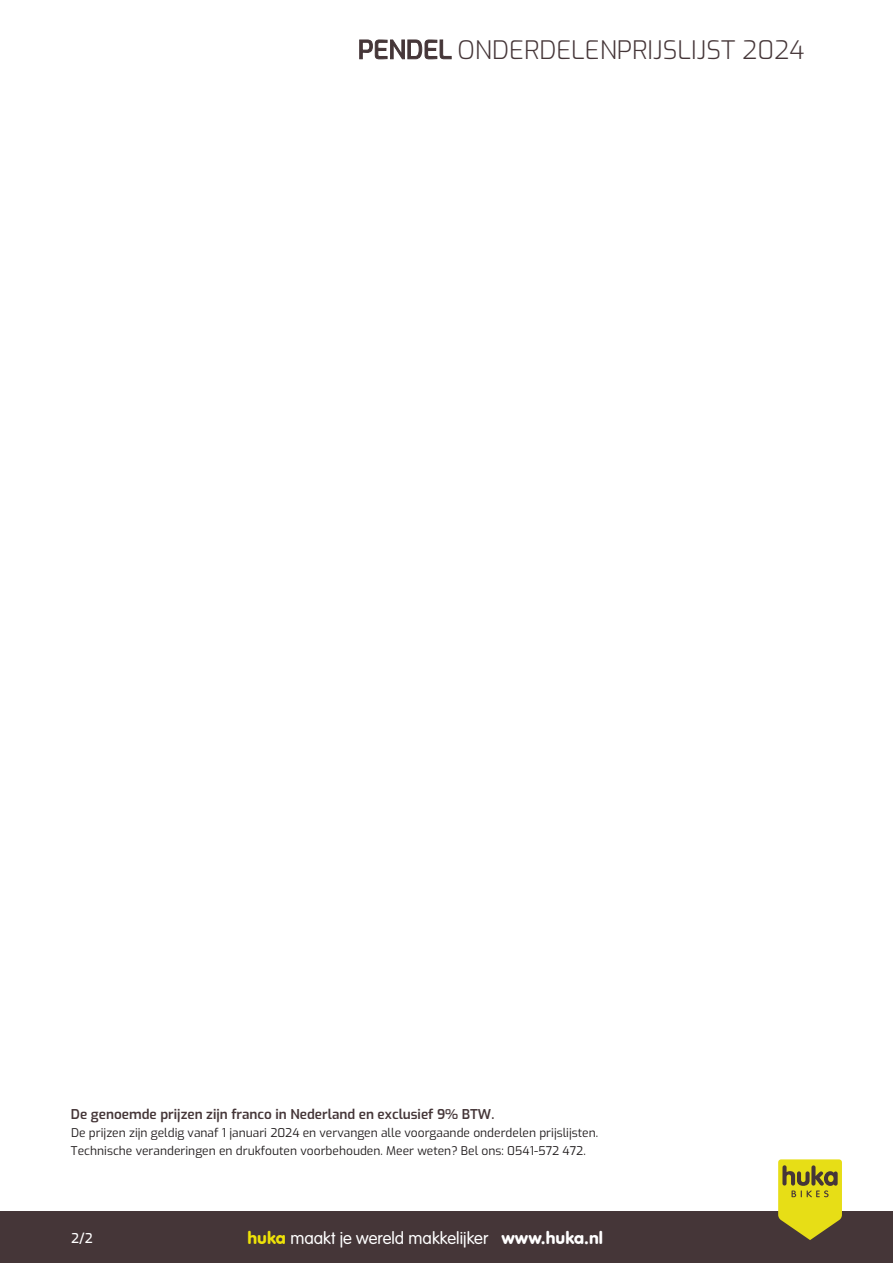
<style>
.page{position:relative;width:893px;height:1263px;background:#fff}
.page>*{position:absolute;margin:0;border:0;box-sizing:border-box;transform-origin:0 0}
.t1{font:300 25.5px "Exo";color:#453638}
.t2{font:300 18px "VAG Rundschrift D";color:#fff}
.t3{font:600 13.5px "Exo";color:#453638}
.t4{font:500 13.5px "Exo";color:#fff}
.t5{font:12px/17.7px "Exo";color:#231f20}
.s1{font-weight:500}
.s2{font-style:inherit}
.s3{font-weight:400;color:#ede208}
.s4{font-weight:400}
</style>
<div class="page">
<div style="left:0;top:1212px;width:893px;height:51px;background:#453638"></div>
<svg style="left:778px;top:1159px;width:64px;height:81px;background:#bdb320"></svg>
<p class="t1" style="left:358px;top:31px;width:448px"><span class="s1">PENDEL</span> ONDERDELENPRIJSLIJST 2024</p>
<p class="t3" style="left:71px;top:1104px;width:425px">De genoemde prijzen zijn franco in Nederland en exclusief 9% BTW.</p>
<p class="t5" style="left:71px;top:1124px;width:529px">De prijzen zijn geldig vanaf 1 januari 202<span class="s2">4</span> en vervangen alle voorgaande onderdelen prijslijsten.<br>Technische veranderingen en drukfouten voorbehouden. Meer weten? Bel ons: 0541-572 472.</p>
<p class="t4" style="left:71px;top:1228px;width:23px">2/2</p>
<h2 class="t2" style="left:247px;top:1228px;width:357px"><span class="s3">huka</span> maakt je wereld makkelijker <span class="s4">www.huka.nl</span></h2>
</div>
